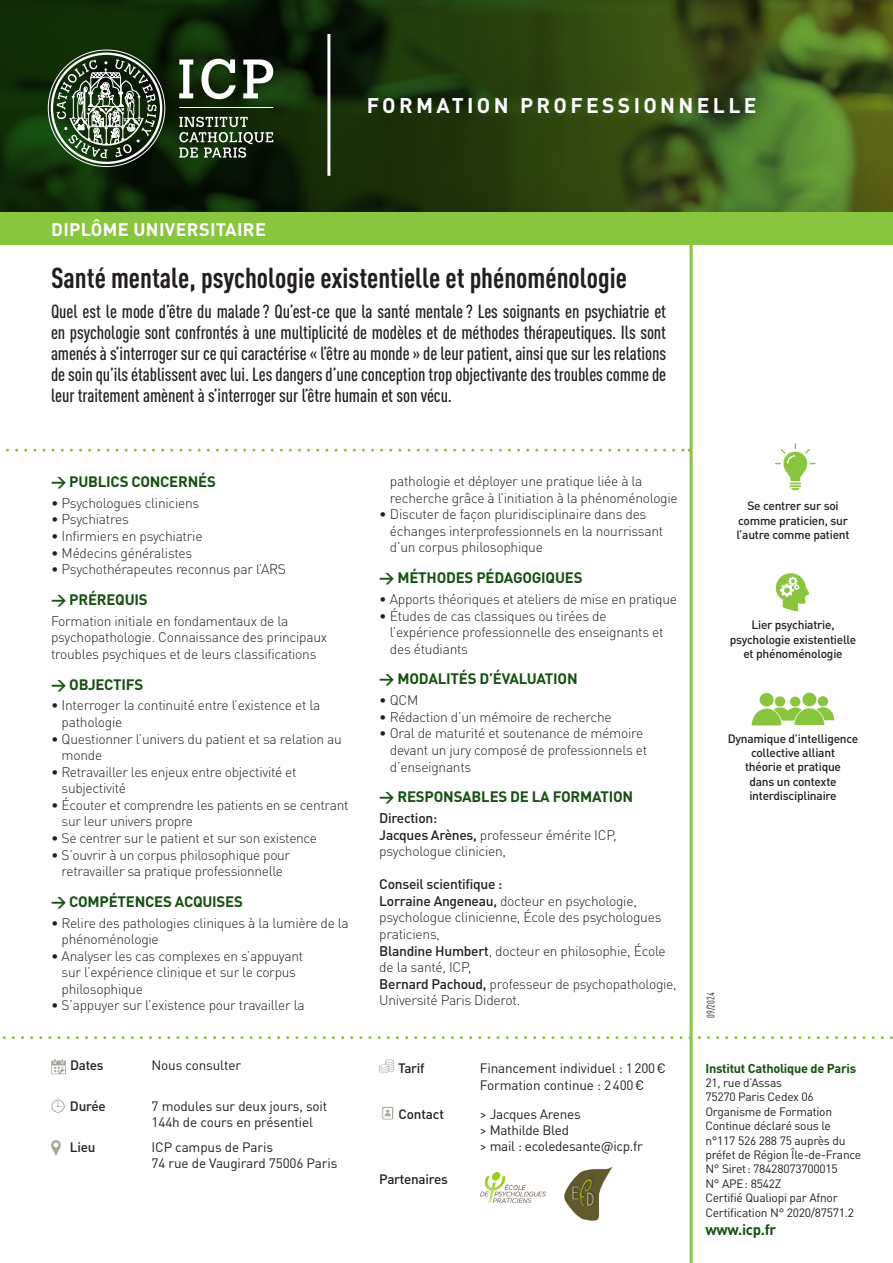
<style>
.page{position:relative;width:893px;height:1263px;background:#fff}
.page>*{position:absolute;margin:0;border:0;box-sizing:border-box;transform-origin:0 0}
.t1{font:700 condensed 28.5px "DINOT";color:#231f20}
.t2{font:700 21px "DINOT";letter-spacing:.16em;color:#fff}
.t3{font:500 condensed 18.75px/21px "DINOT";letter-spacing:-.005em;color:#231f20;text-align:justify}
.t4{font:700 18px "DINOT";letter-spacing:.02em;color:#fff}
.t5{font:700 15px "DINOT";letter-spacing:-.015em;color:#165111}
.t6{font:300 13.8px/16.5px "DINOT";letter-spacing:-.02em;color:#231f20}
.t7{font:13.5px/16.2px "DINOT";letter-spacing:-.01em;color:#231f20}
.t8{font:500 13.5px "DINOT";letter-spacing:-.02em;color:#231f20}
.t9{font:700 12.75px "DINOT";letter-spacing:-.02em;color:#165111}
.t10{font:12px/14.4px "DINOT";letter-spacing:-.02em;color:#231f20}
.t11{font:500 12px/14.4px "DINOT";letter-spacing:-.02em;color:#231f20;text-align:center}
.t12{font:condensed 10.5px "DINOT";color:#231f20}
.s1{font-weight:500}
</style>
<div class="page">
<img style="left:0;top:0;width:893px;height:213px">
<div style="left:0;top:213px;width:893px;height:32px;background:#89c53f"></div>
<hr style="left:690px;top:238px;width:3px;height:1025px;background:#89c53f">
<svg style="left:179px;top:59px;width:14px;height:39px"></svg>
<svg style="left:201px;top:59px;width:35px;height:40px"></svg>
<svg style="left:243px;top:59px;width:30px;height:39px"></svg>
<hr style="left:179px;top:107px;width:94px;height:1px;background:#fff">
<svg style="left:179px;top:117px;width:94px;height:41px;background:#465740"></svg>
<div style="left:51px;top:53px;width:111px;height:111px;border:2px solid #fff;border-radius:50%"></div>
<svg style="left:57px;top:59px;width:100px;height:99px;background:#576952"></svg>
<svg style="left:6px;top:449px;width:684px;height:3px"></svg>
<svg style="left:51px;top:1059px;width:15px;height:15px"></svg>
<svg style="left:51px;top:1099px;width:14px;height:14px"></svg>
<svg style="left:51px;top:1140px;width:10px;height:16px"></svg>
<hr style="left:327px;top:34px;width:3px;height:142px;background:#fff">
<svg style="left:379px;top:1059px;width:15px;height:14px"></svg>
<svg style="left:381px;top:1107px;width:12px;height:12px"></svg>
<svg style="left:776px;top:573px;width:33px;height:38px"></svg>
<svg style="left:775px;top:443px;width:40px;height:47px"></svg>
<div style="left:802px;top:693px;width:14px;height:13px;background:#89c53f;border-radius:50%"></div>
<div style="left:759px;top:693px;width:15px;height:13px;background:#89c53f;border-radius:50%"></div>
<svg style="left:752px;top:706px;width:82px;height:19px"></svg>
<div style="left:775px;top:696px;width:10px;height:11px;background:#89c53f;border-radius:50%"></div>
<div style="left:817px;top:696px;width:11px;height:10px;background:#89c53f;border-radius:50%"></div>
<div style="left:790px;top:696px;width:11px;height:11px;background:#89c53f;border-radius:50%"></div>
<svg style="left:2px;top:1036px;width:891px;height:3px"></svg>
<img style="left:480px;top:1172px;width:66px;height:30px">
<img style="left:564px;top:1167px;width:49px;height:54px">
<h3 class="t4" style="left:51px;top:218px;width:216px">DIPLÔME UNIVERSITAIRE</h3>
<h2 class="t2" style="left:367px;top:92px;width:391px">FORMATION PROFESSIONNELLE</h2>
<h1 class="t1" style="left:51px;top:261px;width:577px">Santé mentale, psychologie existentielle et phénoménologie</h1>
<p class="t3" style="left:51px;top:300px;width:617px">Quel est le mode d’être du malade ? Qu’est-ce que la santé mentale ? Les soignants en psychiatrie et en psychologie sont confrontés à une multiplicité de modèles et de méthodes thérapeutiques. Ils sont amenés à s’interroger sur ce qui caractérise « l’être au monde » de leur patient, ainsi que sur les relations de soin qu’ils établissent avec lui. Les dangers d’une conception trop objectivante des troubles comme de leur traitement amènent à s’interroger sur l’être humain et son vécu.</p>
<p class="t5" style="left:51px;top:472px;width:166px">→ PUBLICS CONCERNÉS</p>
<p class="t6" style="left:51px;top:495px;width:150px">• Psychologues cliniciens</p>
<p class="t6" style="left:51px;top:511px;width:79px">• Psychiatres</p>
<p class="t6" style="left:51px;top:528px;width:153px">• Infirmiers en psychiatrie</p>
<p class="t6" style="left:51px;top:544px;width:143px">• Médecins généralistes</p>
<p class="t6" style="left:51px;top:561px;width:237px">• Psychothérapeutes reconnus par l’ARS</p>
<p class="t5" style="left:51px;top:590px;width:98px">→ PRÉREQUIS</p>
<p class="t6" style="left:51px;top:612px;width:278px">Formation initiale en fondamentaux de la psychopathologie. Connaissance des principaux troubles psychiques et de leurs classifications</p>
<p class="t5" style="left:51px;top:674px;width:94px">→ OBJECTIFS</p>
<p class="t6" style="left:62px;top:697px;width:260px;text-indent:-11px">• Interroger la continuité entre l’existence et la pathologie</p>
<p class="t6" style="left:62px;top:730px;width:282px;text-indent:-11px">• Questionner l’univers du patient et sa relation au monde</p>
<p class="t6" style="left:62px;top:763px;width:236px;text-indent:-11px">• Retravailler les enjeux entre objectivité et subjectivité</p>
<p class="t6" style="left:62px;top:796px;width:288px;text-indent:-11px">• Écouter et comprendre les patients en se centrant sur leur univers propre</p>
<p class="t6" style="left:51px;top:829px;width:268px">• Se centrer sur le patient et sur son existence</p>
<p class="t6" style="left:51px;top:846px;width:241px;text-align:center">• S’ouvrir à un corpus philosophique pour retravailler sa pratique professionnelle</p>
<p class="t5" style="left:51px;top:891px;width:193px">→ COMPÉTENCES ACQUISES</p>
<p class="t6" style="left:62px;top:914px;width:289px;text-indent:-11px">• Relire des pathologies cliniques à la lumière de la phénoménologie</p>
<p class="t6" style="left:62px;top:947px;width:243px;text-indent:-11px">• Analyser les cas complexes en s’appuyant sur l’expérience clinique et sur le corpus philosophique</p>
<p class="t6" style="left:51px;top:997px;width:255px">• S’appuyer sur l’existence pour travailler la</p>
<p class="t8" style="left:70px;top:1056px;width:35px">Dates</p>
<p class="t7" style="left:152px;top:1057px;width:91px">Nous consulter</p>
<p class="t8" style="left:70px;top:1097px;width:37px">Durée</p>
<p class="t7" style="left:152px;top:1098px;width:177px">7 modules sur deux jours, soit<br>144h de cours en présentiel</p>
<p class="t8" style="left:70px;top:1138px;width:27px">Lieu</p>
<p class="t7" style="left:152px;top:1138px;width:187px">ICP campus de Paris<br>74 rue de Vaugirard 75006 Paris</p>
<p class="t6" style="left:390px;top:473px;width:289px">pathologie et déployer une pratique liée à la recherche grâce à l’initiation à la phénoménologie</p>
<p class="t6" style="left:390px;top:506px;width:275px;text-indent:-11px">• Discuter de façon pluridisciplinaire dans des échanges interprofessionnels en la nourrissant d’un corpus philosophique</p>
<p class="t5" style="left:379px;top:568px;width:205px">→ MÉTHODES PÉDAGOGIQUES</p>
<p class="t6" style="left:379px;top:591px;width:299px">• Apports théoriques et ateliers de mise en pratique</p>
<p class="t6" style="left:390px;top:607px;width:275px;text-indent:-11px">• Études de cas classiques ou tirées de l’expérience professionnelle des enseignants et des étudiants</p>
<p class="t5" style="left:379px;top:669px;width:200px">→ MODALITÉS D’ÉVALUATION</p>
<p class="t6" style="left:379px;top:692px;width:41px">• QCM</p>
<p class="t6" style="left:379px;top:708px;width:234px">• Rédaction d’un mémoire de recherche</p>
<p class="t6" style="left:390px;top:725px;width:259px;text-indent:-11px">• Oral de maturité et soutenance de mémoire devant un jury composé de professionnels et d’enseignants</p>
<p class="t5" style="left:379px;top:787px;width:255px">→ RESPONSABLES DE LA FORMATION</p>
<p class="t6" style="left:379px;top:810px;width:239px"><span class="s1">Direction:<br>Jacques Arènes,</span> professeur émérite ICP, psychologue clinicien,</p>
<p class="t6" style="left:379px;top:876px;width:299px"><span class="s1">Conseil scientifique :<br>Lorraine Angeneau,</span> docteur en psychologie, psychologue clinicienne, École des psychologues praticiens,<br><span class="s1">Blandine Humbert</span>, docteur en philosophie, École de la santé, ICP,<br><span class="s1">Bernard Pachoud,</span> professeur de psychopathologie, Université Paris Diderot.</p>
<p class="t8" style="left:398px;top:1060px;width:28px">Tarif</p>
<p class="t7" style="left:480px;top:1060px;width:188px">Financement individuel : 1200€<br>Formation continue : 2400€</p>
<p class="t8" style="left:398px;top:1105px;width:47px">Contact</p>
<p class="t7" style="left:480px;top:1106px;width:165px">&gt; Jacques Arenes<br>&gt; Mathilde Bled<br>&gt; mail : ecoledesante@icp.fr</p>
<p class="t8" style="left:379px;top:1170px;width:70px">Partenaires</p>
<p class="t11" style="left:736px;top:499px;width:115px">Se centrer sur soi comme praticien, sur l’autre comme patient</p>
<p class="t11" style="left:730px;top:617px;width:128px">Lier psychiatrie, psychologie existentielle et phénoménologie</p>
<p class="t11" style="left:728px;top:731px;width:132px">Dynamique d’intelligence collective alliant<br>théorie et pratique<br>dans un contexte interdisciplinaire</p>
<p class="t12" style="left:705px;top:1018px;width:27px;rotate:-90deg">09/2024</p>
<p class="t9" style="left:705px;top:1060px;width:152px">Institut Catholique de Paris</p>
<p class="t10" style="left:705px;top:1075px;width:157px">21, rue d’Assas<br>75270 Paris Cedex 06<br>Organisme de Formation<br>Continue déclaré sous le n°117 526 288 75 auprès du préfet de Région Île-de-France<br>N° Siret: 78428073700015<br>N° APE: 8542Z<br>Certifié Qualiopi par Afnor<br>Certification N° 2020/87571.2</p>
<p class="t5" style="left:705px;top:1219px;width:73px">www.icp.fr</p>
</div>
